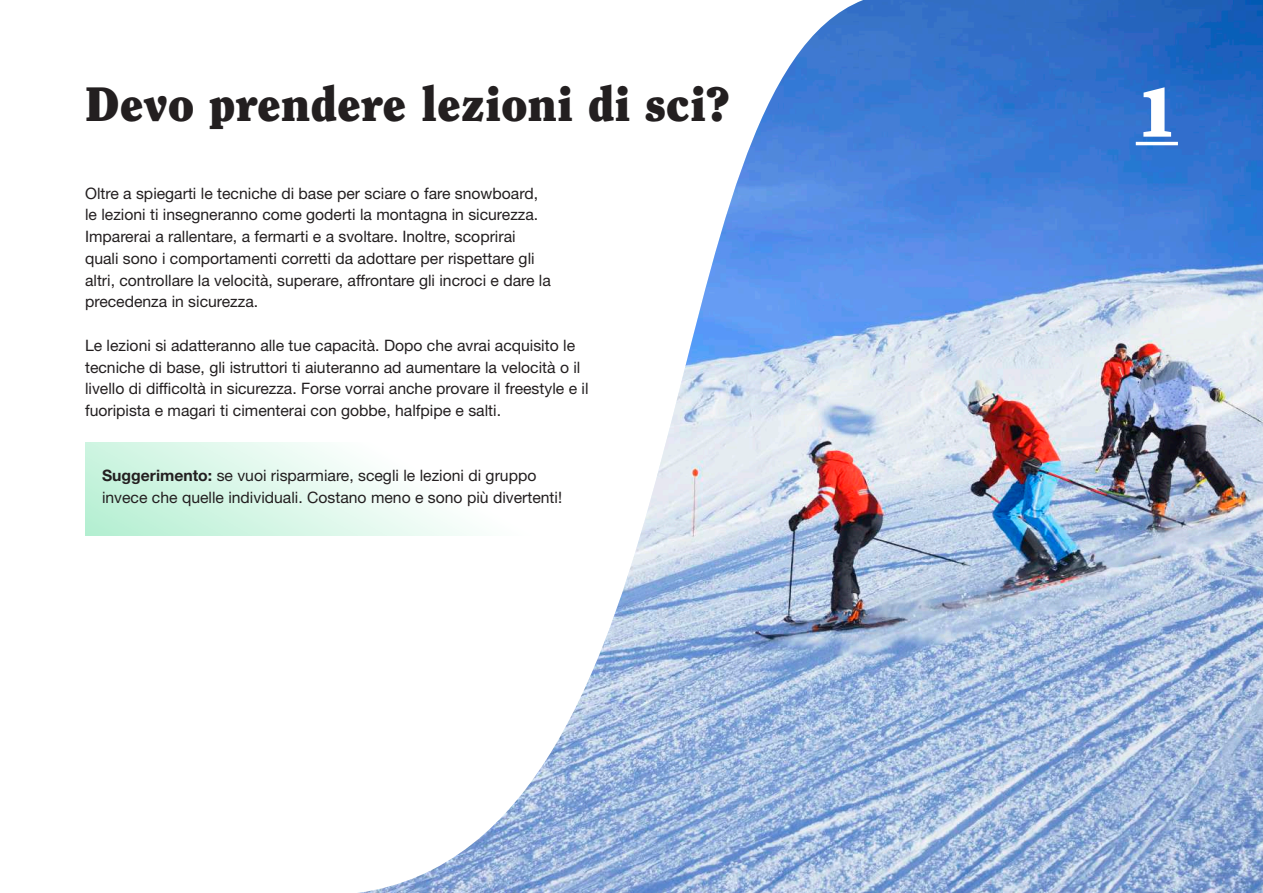
<style>
.page{position:relative;width:1263px;height:893px;background:#fff}
.page>*{position:absolute;margin:0;border:0;box-sizing:border-box;transform-origin:0 0}
.t1{font:900 69px "Clearface Std";color:#fff}
.t2{font:900 48px "Clearface Std";color:#231f20}
.t3{font:15.75px/21.8px "Helvetica Neue LT Std";color:#231f20}
.s1{font-weight:700}
</style>
<div class="page">
<img style="left:358px;top:0;width:905px;height:893px">
<svg style="left:86px;top:443px;width:502px;height:93px"></svg>
<hr style="left:1136px;top:142px;width:42px;height:3px;background:#fff">
<h2 class="t2" style="left:85px;top:74px;width:647px">Devo prendere lezioni di sci?</h2>
<p class="t3" style="left:85px;top:182px;width:467px">Oltre a spiegarti le tecniche di base per sciare o fare snowboard, le lezioni ti insegneranno come goderti la montagna in sicurezza.<br>Imparerai a rallentare, a fermarti e a svoltare. Inoltre, scoprirai quali sono i comportamenti corretti da adottare per rispettare gli altri, controllare la velocità, superare, affrontare gli incroci e dare la precedenza in sicurezza.</p>
<p class="t3" style="left:85px;top:334px;width:505px">Le lezioni si adatteranno alle tue capacità. Dopo che avrai acquisito le tecniche di base, gli istruttori ti aiuteranno ad aumentare la velocità o il livello di difficoltà in sicurezza. Forse vorrai anche provare il freestyle e il fuoripista e magari ti cimenterai con gobbe, halfpipe e salti.</p>
<p class="t3" style="left:102px;top:465px;width:462px"><span class="s1">Suggerimento:</span> se vuoi risparmiare, scegli le lezioni di gruppo invece che quelle individuali. Costano meno e sono più divertenti!</p>
<h1 class="t1" style="left:1136px;top:70px;width:44px">1</h1>
</div>
